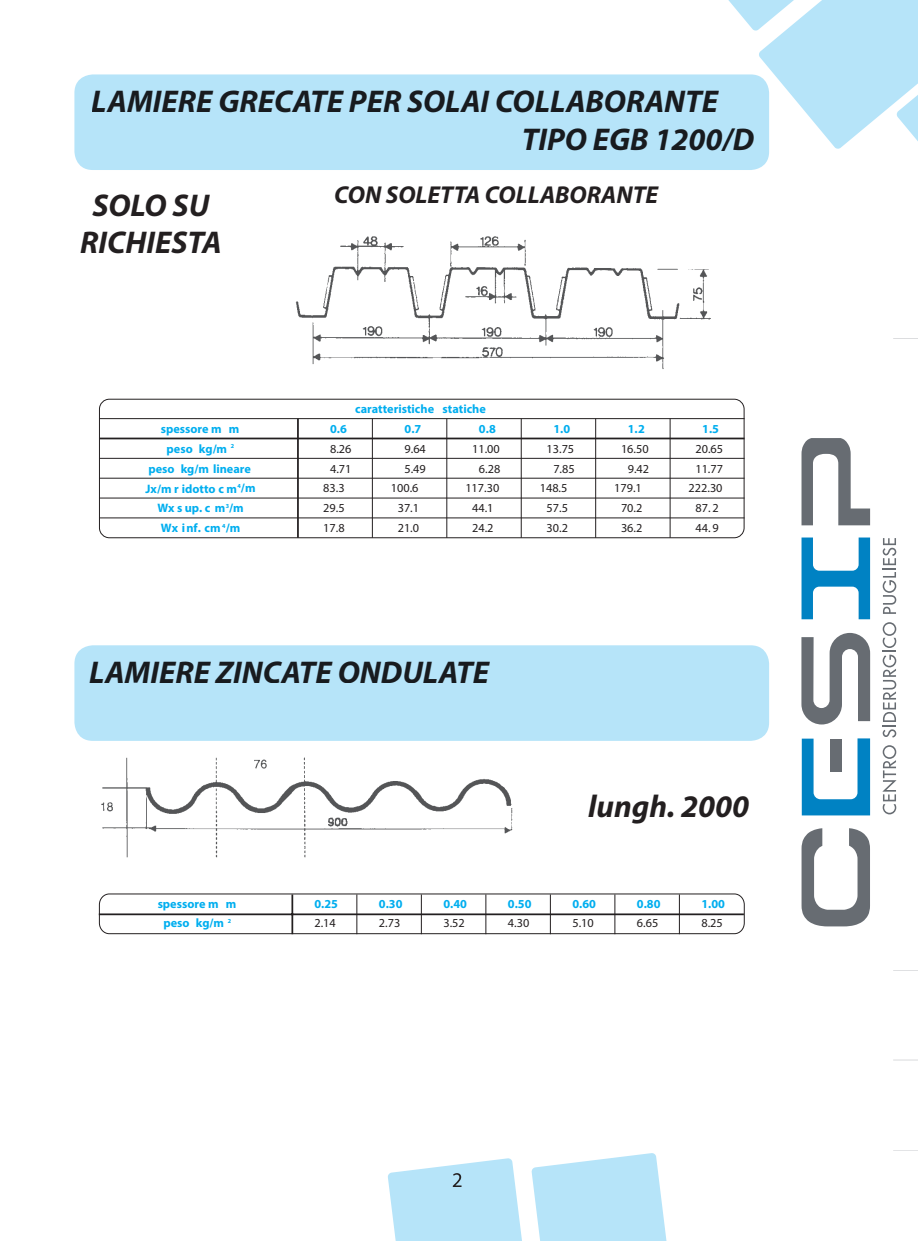
<style>
.page{position:relative;width:918px;height:1241px;background:#fff}
.page>*{position:absolute;margin:0;border:0;box-sizing:border-box;transform-origin:0 0}
.t1{font:italic 700 31.5px/37.8px "Myriad Pro";color:#231f20;text-align:center}
.t2{font:italic 700 24.5px "Myriad Pro";color:#231f20}
.t3{font:700 12.25px "Myriad Pro";color:#00aeef}
.t4{font:12.25px "Myriad Pro";color:#231f20}
</style>
<div class="page">
<svg style="left:728px;top:0;width:190px;height:170px"></svg>
<svg style="left:893px;top:970px;width:25px;height:1px"></svg>
<svg style="left:893px;top:1059px;width:25px;height:1px"></svg>
<svg style="left:893px;top:338px;width:25px;height:1px"></svg>
<img style="left:101px;top:757px;width:412px;height:101px">
<div style="left:74px;top:645px;width:695px;height:95px;background:#b6e4f9;border-radius:18px"></div>
<div style="left:74px;top:74px;width:695px;height:96px;background:#b6e4f9;border-radius:18px"></div>
<img style="left:295px;top:236px;width:416px;height:133px">
<hr style="left:99px;top:418px;width:645px;height:1px;background:#231f20">
<hr style="left:99px;top:437px;width:645px;height:2px;background:#231f20">
<hr style="left:99px;top:517px;width:645px;height:1px;background:#231f20">
<hr style="left:99px;top:497px;width:645px;height:1px;background:#231f20">
<hr style="left:99px;top:477px;width:645px;height:1px;background:#231f20">
<hr style="left:99px;top:458px;width:645px;height:1px;background:#231f20">
<hr style="left:297px;top:418px;width:2px;height:119px;background:#231f20">
<hr style="left:669px;top:418px;width:1px;height:119px;background:#231f20">
<hr style="left:595px;top:418px;width:1px;height:119px;background:#231f20">
<hr style="left:521px;top:418px;width:1px;height:119px;background:#231f20">
<hr style="left:446px;top:418px;width:1px;height:119px;background:#231f20">
<hr style="left:372px;top:418px;width:1px;height:119px;background:#231f20">
<div style="left:99px;top:399px;width:645px;height:139px;border:1px solid #231f20;border-radius:10px"></div>
<hr style="left:291px;top:894px;width:2px;height:40px;background:#231f20">
<hr style="left:99px;top:913px;width:645px;height:2px;background:#231f20">
<hr style="left:679px;top:894px;width:1px;height:40px;background:#231f20">
<hr style="left:614px;top:894px;width:1px;height:40px;background:#231f20">
<hr style="left:550px;top:894px;width:1px;height:40px;background:#231f20">
<hr style="left:485px;top:894px;width:1px;height:40px;background:#231f20">
<hr style="left:421px;top:894px;width:1px;height:40px;background:#231f20">
<hr style="left:356px;top:894px;width:1px;height:40px;background:#231f20">
<div style="left:99px;top:893px;width:646px;height:41px;border:1px solid #231f20;border-radius:10px"></div>
<div style="left:819px;top:156px;width:99px;height:169px;background:#fff"></div>
<svg style="left:802px;top:738px;width:68px;height:77px"></svg>
<svg style="left:801px;top:537px;width:69px;height:82px"></svg>
<svg style="left:882px;top:745px;width:14px;height:69px"></svg>
<svg style="left:882px;top:622px;width:14px;height:115px"></svg>
<svg style="left:882px;top:538px;width:14px;height:75px"></svg>
<svg style="left:801px;top:632px;width:69px;height:92px"></svg>
<div style="left:830px;top:739px;width:12px;height:33px;background:#676c72"></div>
<svg style="left:801px;top:828px;width:69px;height:98px"></svg>
<svg style="left:801px;top:438px;width:69px;height:87px"></svg>
<svg style="left:388px;top:1153px;width:279px;height:87px"></svg>
<h1 class="t1" style="left:522px;top:81px;width:234px;text-align:left;text-indent:-430px">LAMIERE GRECATE PER SOLAI COLLABORANTE<br>TIPO EGB 1200/D</h1>
<h1 class="t1" style="left:80px;top:185px;width:143px">SOLO SU<br>RICHIESTA</h1>
<h2 class="t2" style="left:334px;top:179px;width:326px">CON SOLETTA COLLABORANTE</h2>
<p class="t3" style="left:355px;top:401px;width:132px">caratteristiche statiche</p>
<p class="t3" style="left:161px;top:421px;width:80px">spessore m m</p>
<p class="t3" style="left:330px;top:421px;width:19px">0.6</p>
<p class="t3" style="left:404px;top:421px;width:18px">0.7</p>
<p class="t3" style="left:479px;top:421px;width:19px">0.8</p>
<p class="t3" style="left:553px;top:421px;width:18px">1.0</p>
<p class="t3" style="left:628px;top:421px;width:19px">1.2</p>
<p class="t3" style="left:702px;top:421px;width:18px">1.5</p>
<p class="t3" style="left:167px;top:440px;width:69px">peso kg/m <sup>2</sup></p>
<p class="t4" style="left:330px;top:441px;width:23px">8.26</p>
<p class="t4" style="left:404px;top:441px;width:23px">9.64</p>
<p class="t4" style="left:472px;top:441px;width:29px">11.00</p>
<p class="t4" style="left:546px;top:441px;width:29px">13.75</p>
<p class="t4" style="left:621px;top:441px;width:29px">16.50</p>
<p class="t4" style="left:695px;top:441px;width:29px">20.65</p>
<p class="t3" style="left:148px;top:460px;width:104px">peso kg/m lineare</p>
<p class="t4" style="left:330px;top:461px;width:23px">4.71</p>
<p class="t4" style="left:404px;top:461px;width:23px">5.49</p>
<p class="t4" style="left:479px;top:461px;width:23px">6.28</p>
<p class="t4" style="left:553px;top:461px;width:23px">7.85</p>
<p class="t4" style="left:628px;top:461px;width:23px">9.42</p>
<p class="t4" style="left:695px;top:461px;width:29px">11.77</p>
<p class="t3" style="left:146px;top:480px;width:111px">Jx/m r idotto c m<sup>4</sup>/m</p>
<p class="t4" style="left:323px;top:481px;width:23px">83.3</p>
<p class="t4" style="left:391px;top:481px;width:29px">100.6</p>
<p class="t4" style="left:465px;top:481px;width:35px">117.30</p>
<p class="t4" style="left:540px;top:481px;width:29px">148.5</p>
<p class="t4" style="left:614px;top:481px;width:29px">179.1</p>
<p class="t4" style="left:688px;top:481px;width:35px">222.30</p>
<p class="t3" style="left:157px;top:500px;width:88px">Wx s up. c m<sup>3</sup>/m</p>
<p class="t4" style="left:323px;top:500px;width:23px">29.5</p>
<p class="t4" style="left:398px;top:500px;width:23px">37.1</p>
<p class="t4" style="left:472px;top:500px;width:23px">44.1</p>
<p class="t4" style="left:546px;top:500px;width:23px">57.5</p>
<p class="t4" style="left:621px;top:500px;width:23px">70.2</p>
<p class="t4" style="left:695px;top:500px;width:25px">87. 2</p>
<p class="t3" style="left:161px;top:520px;width:81px">Wx inf. cm <sup>4</sup>/m</p>
<p class="t4" style="left:323px;top:520px;width:23px">17.8</p>
<p class="t4" style="left:398px;top:520px;width:23px">21.0</p>
<p class="t4" style="left:472px;top:520px;width:23px">24.2</p>
<p class="t4" style="left:546px;top:520px;width:23px">30.2</p>
<p class="t4" style="left:621px;top:520px;width:23px">36.2</p>
<p class="t4" style="left:695px;top:520px;width:25px">44. 9</p>
<h1 class="t1" style="left:89px;top:652px;width:401px">LAMIERE ZINCATE ONDULATE</h1>
<h1 class="t1" style="left:588px;top:786px;width:163px">lungh. 2000</h1>
<p class="t3" style="left:158px;top:895px;width:80px">spessore m m</p>
<p class="t3" style="left:314px;top:895px;width:25px">0.25</p>
<p class="t3" style="left:379px;top:895px;width:25px">0.30</p>
<p class="t3" style="left:443px;top:895px;width:25px">0.40</p>
<p class="t3" style="left:508px;top:895px;width:25px">0.50</p>
<p class="t3" style="left:572px;top:895px;width:25px">0.60</p>
<p class="t3" style="left:637px;top:895px;width:25px">0.80</p>
<p class="t3" style="left:701px;top:895px;width:25px">1.00</p>
<p class="t3" style="left:163px;top:915px;width:69px">peso kg/m <sup>2</sup></p>
<p class="t4" style="left:314px;top:915px;width:23px">2.14</p>
<p class="t4" style="left:379px;top:915px;width:23px">2.73</p>
<p class="t4" style="left:443px;top:915px;width:23px">3.52</p>
<p class="t4" style="left:508px;top:915px;width:23px">4.30</p>
<p class="t4" style="left:572px;top:915px;width:23px">5.10</p>
<p class="t4" style="left:637px;top:915px;width:23px">6.65</p>
<p class="t4" style="left:701px;top:915px;width:23px">8.25</p>
</div>
